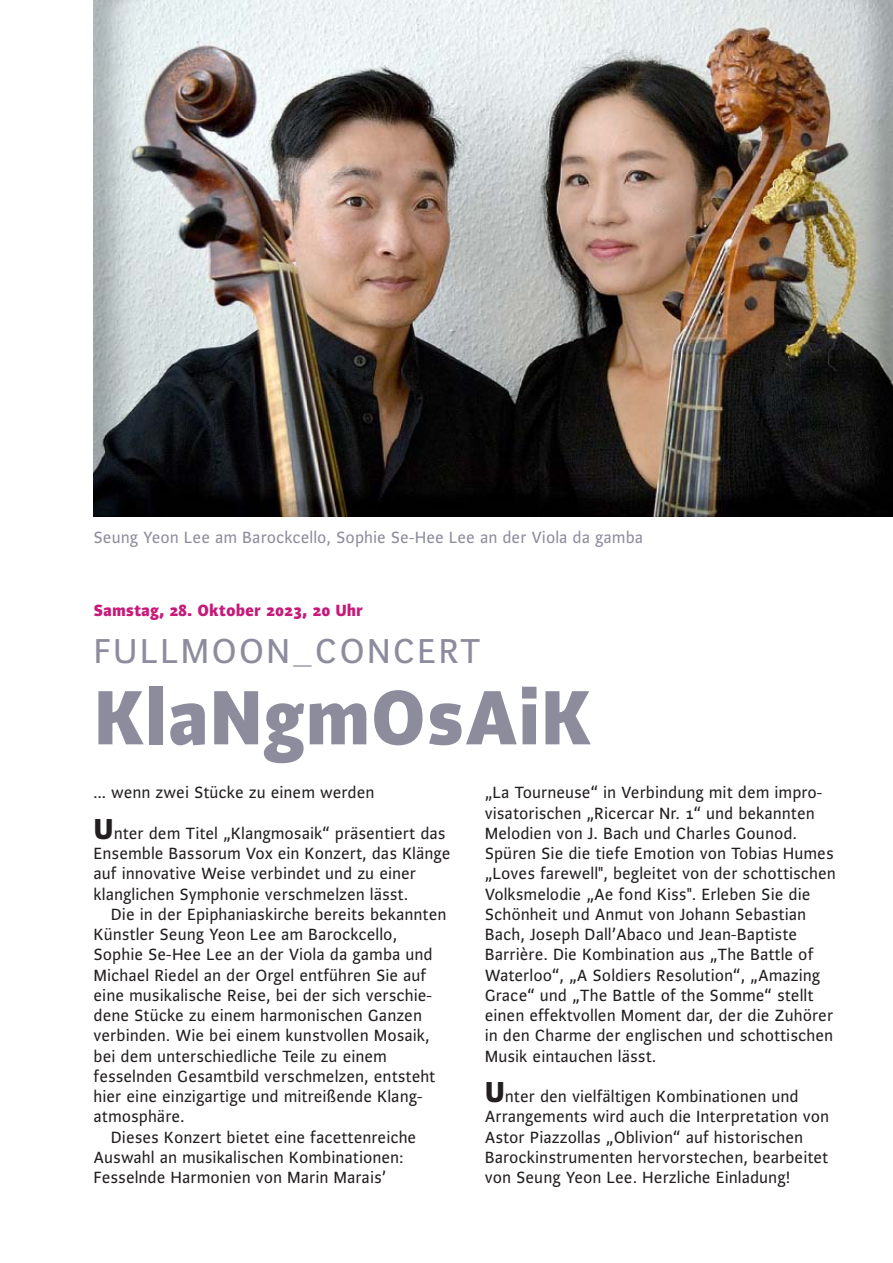
<style>
.page{position:relative;width:893px;height:1263px;background:#fff}
.page>*{position:absolute;margin:0;border:0;box-sizing:border-box;transform-origin:0 0}
.t1{font:800 81.75px "Alibi";color:#8d8c9d}
.t2{font:36.75px "Alibi Roman Os F";letter-spacing:.05em;color:#8d8c9d}
.t3{font:17.25px/20.2px "Alibi Roman Os F";color:#231f20}
.t4{font:17.25px "Alibi Roman Os F";color:#8d8c9d}
.t5{font:800 17.25px "Alibi";color:#c71a78}
.s1{font-family:"Alibi";font-weight:800;font-size:30.75px}
</style>
<div class="page">
<img style="left:94px;top:0;width:799px;height:516px">
<p class="t4" style="left:94px;top:526px;width:551px">Seung Yeon Lee am Barockcello, Sophie Se-Hee Lee an der Viola da gamba</p>
<p class="t5" style="left:94px;top:599px;width:271px">Samstag, 28. Oktober 2023, 20 Uhr</p>
<h2 class="t2" style="left:94px;top:627px;width:389px">FULLMOON_CONCERT</h2>
<h1 class="t1" style="left:94px;top:665px;width:500px">KlaNgmOsAiK</h1>
<p class="t3" style="left:94px;top:782px;width:282px">… wenn zwei Stücke zu einem werden</p>
<p class="t3" style="left:94px;top:822px;width:359px"><span class="s1">U</span>nter dem Titel „Klangmosaik“ präsentiert das Ensemble Bassorum Vox ein Konzert, das Klänge auf innovative Weise verbindet und zu einer klanglichen Symphonie verschmelzen lässt.</p>
<p class="t3" style="left:111px;top:903px;width:337px">Die in der Epiphaniaskirche bereits bekannten</p>
<p class="t3" style="left:94px;top:924px;width:305px">Künstler Seung Yeon Lee am Barockcello,</p>
<p class="t3" style="left:94px;top:944px;width:341px">Sophie Se-Hee Lee an der Viola da gamba und</p>
<p class="t3" style="left:94px;top:964px;width:334px">Michael Riedel an der Orgel entführen Sie auf</p>
<p class="t3" style="left:94px;top:984px;width:340px">eine musikalische Reise, bei der sich verschie-</p>
<p class="t3" style="left:94px;top:1005px;width:330px">dene Stücke zu einem harmonischen Ganzen</p>
<p class="t3" style="left:94px;top:1025px;width:338px">verbinden. Wie bei einem kunstvollen Mosaik,</p>
<p class="t3" style="left:94px;top:1045px;width:295px">bei dem unterschiedliche Teile zu einem</p>
<p class="t3" style="left:94px;top:1065px;width:343px">fesselnden Gesamtbild verschmelzen, entsteht</p>
<p class="t3" style="left:94px;top:1086px;width:330px">hier eine einzigartige und mitreißende Klang-</p>
<p class="t3" style="left:94px;top:1106px;width:93px">atmosphäre.</p>
<p class="t3" style="left:111px;top:1126px;width:307px">Dieses Konzert bietet eine facettenreiche</p>
<p class="t3" style="left:94px;top:1146px;width:312px">Auswahl an musikalischen Kombinationen:</p>
<p class="t3" style="left:94px;top:1167px;width:294px">Fesselnde Harmonien von Marin Marais’</p>
<p class="t3" style="left:485px;top:782px;width:353px">„La Tourneuse“ in Verbindung mit dem impro&shy;visatorischen „Ricercar Nr. 1“ und bekannten Melodien von J. Bach und Charles Gounod.<br>Spüren Sie die tiefe Emotion von Tobias Humes „Loves farewell", begleitet von der schottischen Volksmelodie „Ae fond Kiss". Erleben Sie die Schönheit und Anmut von Johann Sebastian Bach, Joseph Dall’Abaco und Jean-Baptiste Barrière. Die Kombination aus „The Battle of Waterloo“, „A Soldiers Resolution“, „Amazing Grace“ und „The Battle of the Somme“ stellt einen effektvollen Moment dar, der die Zuhörer in den Charme der englischen und schottischen Musik eintauchen lässt.</p>
<p class="t3" style="left:485px;top:1086px;width:346px"><span class="s1">U</span>nter den vielfältigen Kombinationen und Arrangements wird auch die Interpretation von Astor Piazzollas „Oblivion“ auf historischen Barockinstrumenten hervorstechen, bearbeitet von Seung Yeon Lee. Herzliche Einladung!</p>
</div>
